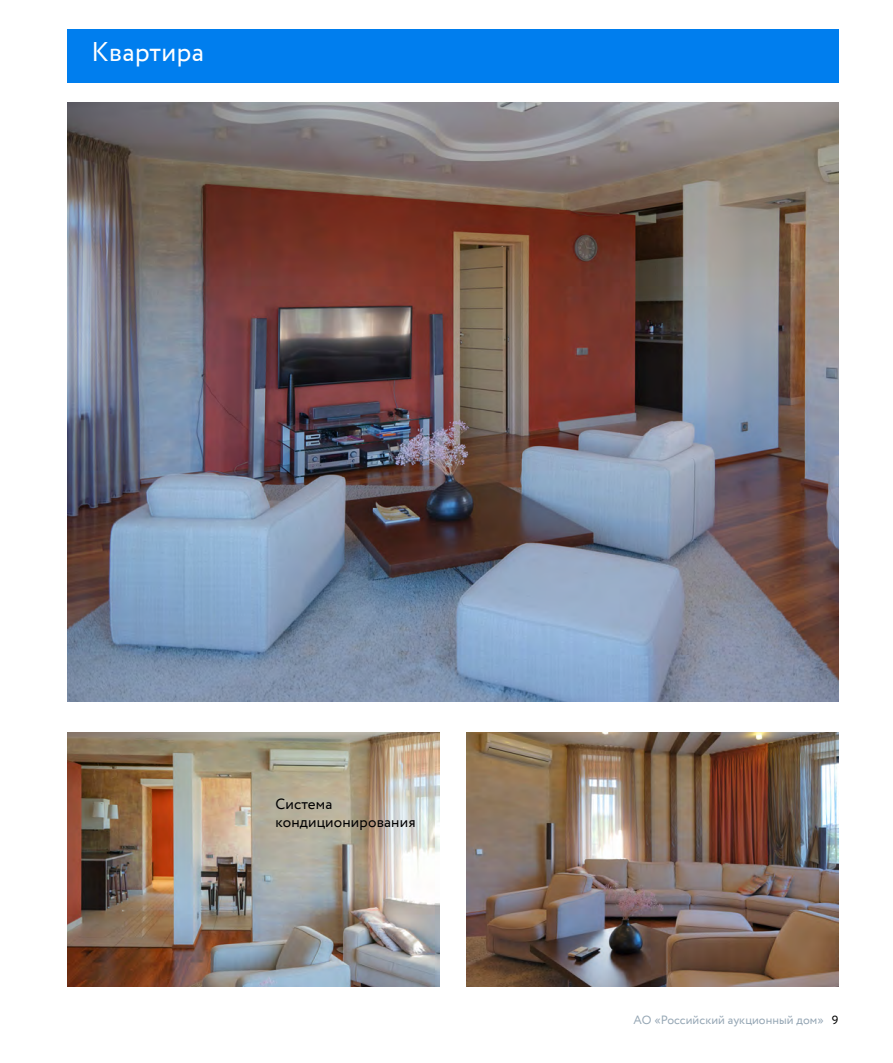
<style>
.page{position:relative;width:893px;height:1063px;background:#fff}
.page>*{position:absolute;margin:0;border:0;box-sizing:border-box;transform-origin:0 0}
.t1{font:27px "Circe";letter-spacing:.015em;color:#fff}
.t2{font:15px/18px "Circe";letter-spacing:.01em;color:#020203}
.t3{font:12px "Circe";letter-spacing:.005em;color:#96a7b5}
.s1{color:#000}
</style>
<div class="page">
<div style="left:67px;top:30px;width:772px;height:53px;background:#007eee"></div>
<img style="left:68px;top:732px;width:372px;height:254px">
<img style="left:68px;top:102px;width:771px;height:599px">
<img style="left:467px;top:732px;width:372px;height:254px">
<h1 class="t1" style="left:92px;top:34px;width:114px">Квартира</h1>
<p class="t2" style="left:275px;top:795px;width:142px">Система кондиционирования</p>
<p class="t3" style="left:634px;top:1012px;width:206px">АО «Российский аукционный дом» <span class="s1">9</span></p>
</div>
